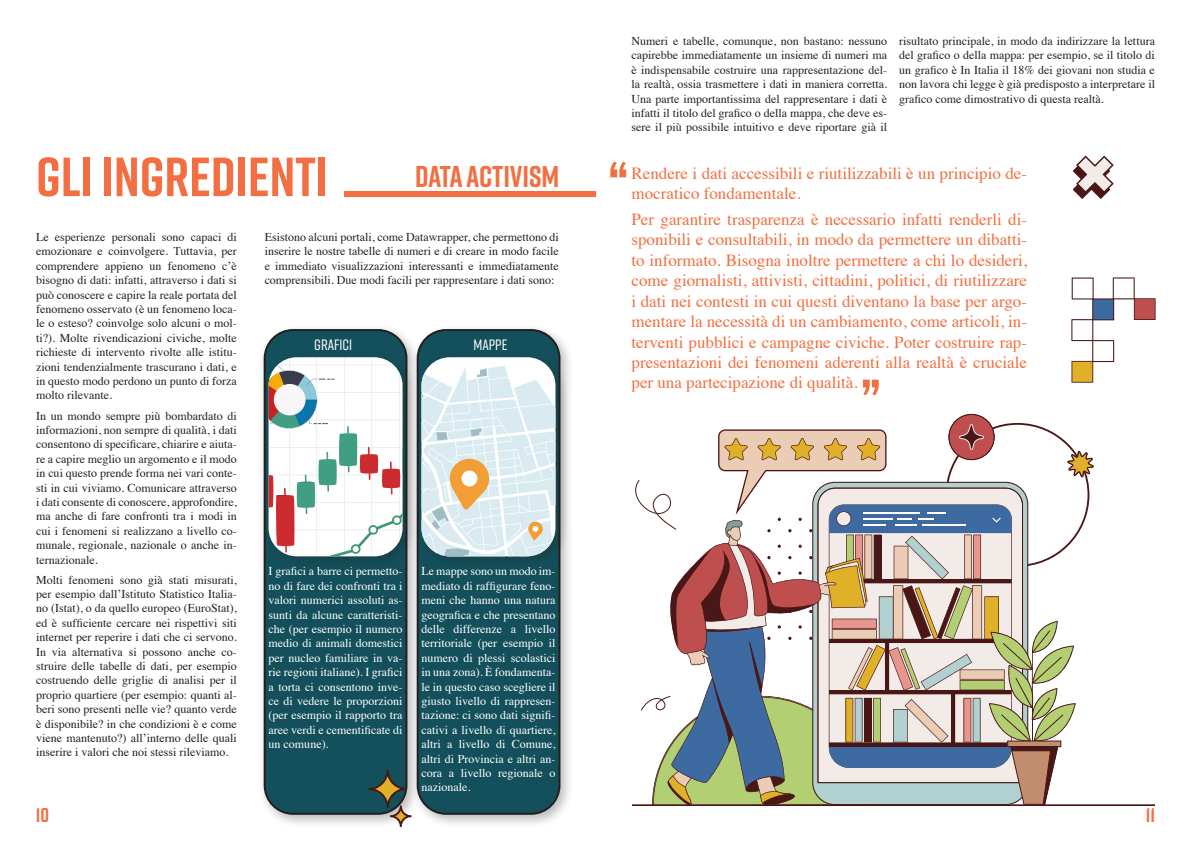
<style>
.page{position:relative;width:1191px;height:842px;background:#fff}
.page>*{position:absolute;margin:0;border:0;box-sizing:border-box;transform-origin:0 0}
.t1{font:700 55px "Rift";color:#f36e40}
.t2{font:700 30px "Rift";color:#f36e40}
.t3{font:700 20px "Rift";color:#f36e40}
.t4{font:17px/20.4px "Times";color:#f36e40}
.t5{font:500 15px "Rift";color:#fff}
.t6{font:12px/14.4px "Times";color:#231f20;text-align:justify}
.t7{font:12px/14.4px "Times";color:#fff;text-align:justify}
</style>
<div class="page">
<div style="left:258px;top:323px;width:163px;height:505px;background:#231f20;opacity:.3"></div>
<div style="left:265px;top:330px;width:141px;height:484px;background:#13505b;border-radius:28px"></div>
<div style="left:264px;top:329px;width:143px;height:486px;border:2px solid #231f20;border-radius:28px"></div>
<div style="left:263px;top:352px;width:153px;height:218px;background:#231f20;opacity:.3"></div>
<svg style="left:268px;top:357px;width:134px;height:199px;background:#dcdbd9"></svg>
<div style="left:411px;top:323px;width:163px;height:505px;background:#231f20;opacity:.3"></div>
<div style="left:418px;top:330px;width:141px;height:484px;background:#13505b;border-radius:28px"></div>
<div style="left:417px;top:329px;width:143px;height:486px;border:2px solid #231f20;border-radius:28px"></div>
<div style="left:416px;top:352px;width:153px;height:218px;background:#231f20;opacity:.3"></div>
<div style="left:421px;top:357px;width:134px;height:199px;background:#fff;border-radius:28px"></div>
<svg style="left:421px;top:366px;width:135px;height:191px"></svg>
<div style="left:344px;top:191px;width:251px;height:5px;background:#f36e40"></div>
<svg style="left:368px;top:770px;width:43px;height:57px"></svg>
<svg style="left:632px;top:414px;width:523px;height:392px"></svg>
<svg style="left:610px;top:162px;width:16px;height:15px"></svg>
<svg style="left:863px;top:380px;width:15px;height:15px"></svg>
<svg style="left:1073px;top:156px;width:40px;height:43px"></svg>
<svg style="left:1071px;top:277px;width:84px;height:106px"></svg>
<p class="t1" style="left:36px;top:137px;width:293px">GLI INGREDIENTI</p>
<p class="t2" style="left:415px;top:155px;width:146px">DATA ACTIVISM</p>
<p class="t6" style="left:36px;top:229px;width:202px">Le esperienze personali sono capaci di emozionare e coinvolgere. Tuttavia, per comprendere appieno un fenomeno c’è bisogno di dati: infatti, attraverso i dati si può conoscere e capire la reale portata del fenomeno osservato (è un fenomeno loca&shy;le o esteso? coinvolge solo alcuni o mol&shy;ti?). Molte rivendicazioni civiche, molte richieste di intervento rivolte alle istitu&shy;zioni tendenzialmente trascurano i dati, e in questo modo perdono un punto di forza molto rilevante.</p>
<p class="t6" style="left:36px;top:407px;width:202px">In un mondo sempre più bombardato di informazioni, non sempre di qualità, i dati consentono di specificare, chiarire e aiuta&shy;re a capire meglio un argomento e il modo in cui questo prende forma nei vari conte&shy;sti in cui viviamo. Comunicare attraverso i dati consente di conoscere, approfondire, ma anche di fare confronti tra i modi in cui i fenomeni si realizzano a livello co&shy;munale, regionale, nazionale o anche in&shy;ternazionale.</p>
<p class="t6" style="left:36px;top:571px;width:202px">Molti fenomeni sono già stati misurati, per esempio dall’Istituto Statistico Italia&shy;no (Istat), o da quello europeo (EuroStat), ed è sufficiente cercare nei rispettivi siti internet per reperire i dati che ci servono.<br>In via alternativa si possono anche co&shy;struire delle tabelle di dati, per esempio costruendo delle griglie di analisi per il proprio quartiere (per esempio: quanti al&shy;beri sono presenti nelle vie? quanto verde è disponibile? in che condizioni è e come viene mantenuto?) all’interno delle quali inserire i valori che noi stessi rileviamo.</p>
<p class="t6" style="left:265px;top:229px;width:296px">Esistono alcuni portali, come Datawrapper, che permettono di inserire le nostre tabelle di numeri e di creare in modo facile e immediato visualizzazioni interessanti e immediatamente comprensibili. Due modi facili per rappresentare i dati sono:</p>
<p class="t5" style="left:314px;top:334px;width:40px">GRAFICI</p>
<p class="t5" style="left:473px;top:334px;width:36px">MAPPE</p>
<p class="t7" style="left:269px;top:563px;width:135px">I grafici a barre ci permetto&shy;no di fare dei confronti tra i valori numerici assoluti as&shy;sunti da alcune caratteristi&shy;che (per esempio il numero medio di animali domestici per nucleo familiare in va&shy;rie regioni italiane). I grafici a torta ci consentono inve&shy;ce di vedere le proporzioni (per esempio il rapporto tra aree verdi e cementificate di un comune).</p>
<p class="t7" style="left:421px;top:563px;width:135px">Le mappe sono un modo im&shy;mediato di raffigurare feno&shy;meni che hanno una natura geografica e che presentano delle differenze a livello territoriale (per esempio il numero di plessi scolastici in una zona). È fondamenta&shy;le in questo caso scegliere il giusto livello di rappresen&shy;tazione: ci sono dati signifi&shy;cativi a livello di quartiere, altri a livello di Comune, altri di Provincia e altri an&shy;cora a livello regionale o nazionale.</p>
<p class="t6" style="left:631px;top:33px;width:257px">Numeri e tabelle, comunque, non bastano: nessuno capirebbe immediatamente un insieme di numeri ma è indispensabile costruire una rappresentazione del&shy;la realtà, ossia trasmettere i dati in maniera corretta.<br>Una parte importantissima del rappresentare i dati è infatti il titolo del grafico o della mappa, che deve es&shy;sere il più possibile intuitivo e deve riportare già il</p>
<p class="t6" style="left:899px;top:33px;width:257px">risultato principale, in modo da indirizzare la lettura del grafico o della mappa: per esempio, se il titolo di un grafico è In Italia il 18% dei giovani non studia e non lavora chi legge è già predisposto a interpretare il grafico come dimostrativo di questa realtà.</p>
<p class="t4" style="left:631px;top:161px;width:397px">Rendere i dati accessibili e riutilizzabili è un principio de&shy;mocratico fondamentale.</p>
<p class="t4" style="left:631px;top:208px;width:397px;text-align:justify">Per garantire trasparenza è necessario infatti renderli di&shy;sponibili e consultabili, in modo da permettere un dibatti&shy;to informato. Bisogna inoltre permettere a chi lo desideri, come giornalisti, attivisti, cittadini, politici, di riutilizzare i dati nei contesti in cui questi diventano la base per argo&shy;mentare la necessità di un cambiamento, come articoli, in&shy;terventi pubblici e campagne civiche. Poter costruire rap&shy;presentazioni dei fenomeni aderenti alla realtà è cruciale per una partecipazione di qualità.</p>
<h3 class="t3" style="left:36px;top:800px;width:15px">10</h3>
<h3 class="t3" style="left:1145px;top:800px;width:11px">11</h3>
</div>
